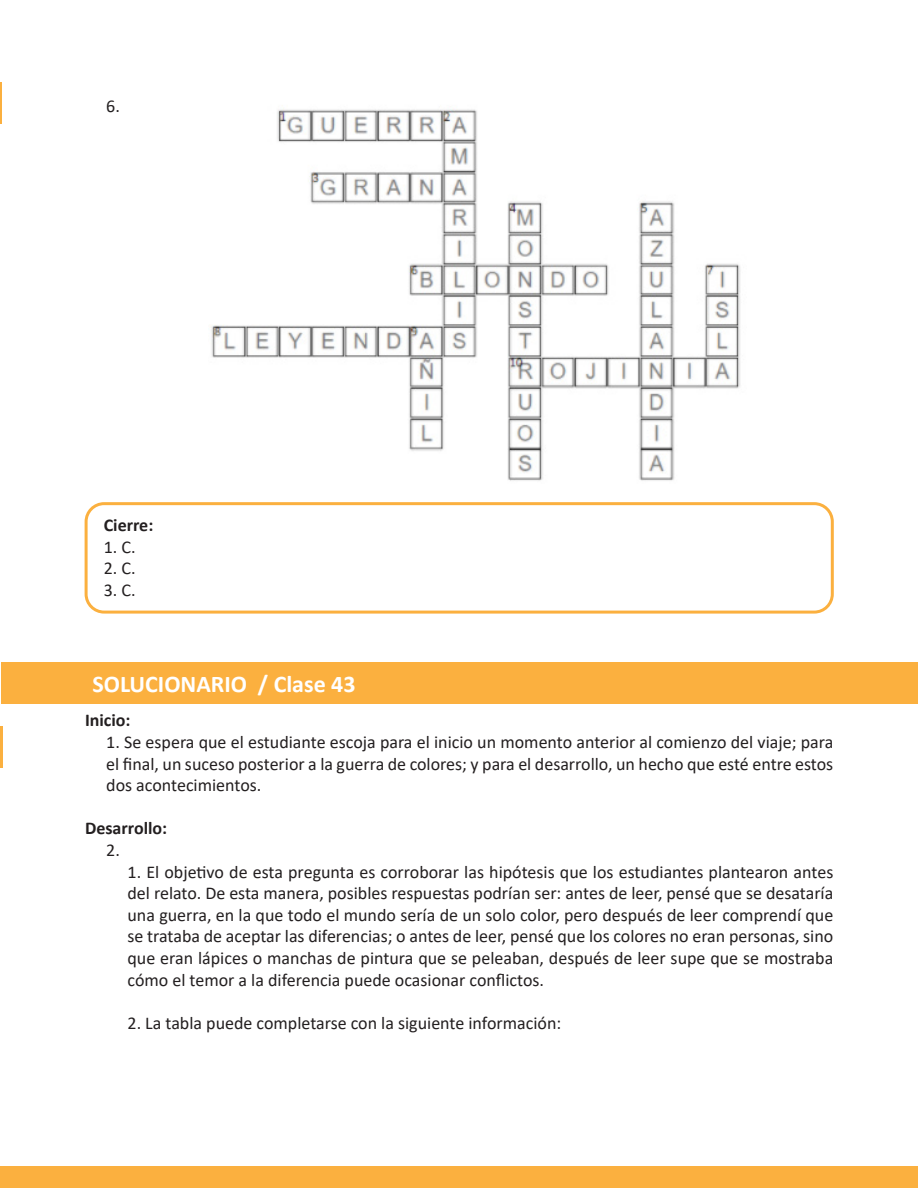
<style>
.page{position:relative;width:918px;height:1188px;background:#fff}
.page>*{position:absolute;margin:0;border:0;box-sizing:border-box;transform-origin:0 0}
.t1{font:700 24px "Calibri";color:#fff}
.t2{font:18px/21.6px "Calibri";color:#231f20;text-align:justify}
.t3{font:700 18px "Calibri";color:#231f20}
</style>
<div class="page">
<hr style="left:0;top:83px;width:1px;height:41px;background:#fbb03f">
<hr style="left:0;top:726px;width:2px;height:42px;background:#fbb03f">
<div style="left:0;top:1167px;width:918px;height:21px;background:#fbb03f"></div>
<div style="left:1px;top:662px;width:917px;height:41px;background:#fbb03f"></div>
<img style="left:211px;top:105px;width:530px;height:376px">
<div style="left:85px;top:502px;width:749px;height:112px;border:3px solid #fbb03f;border-radius:18px"></div>
<p class="t2" style="left:106px;top:94px;width:15px">6.</p>
<p class="t3" style="left:104px;top:512px;width:51px">Cierre:</p>
<p class="t2" style="left:104px;top:535px;width:33px">1. C.</p>
<p class="t2" style="left:104px;top:557px;width:33px">2. C.</p>
<p class="t2" style="left:104px;top:579px;width:33px">3. C.</p>
<p class="t1" style="left:92px;top:667px;width:265px">SOLUCIONARIO / Clase 43</p>
<p class="t3" style="left:85px;top:708px;width:47px">Inicio:</p>
<p class="t2" style="left:106px;top:731px;width:729px">1. Se espera que el estudiante escoja para el inicio un momento anterior al comienzo del viaje; para el final, un suceso posterior a la guerra de colores; y para el desarrollo, un hecho que esté entre estos dos acontecimientos.</p>
<p class="t3" style="left:85px;top:816px;width:84px">Desarrollo:</p>
<p class="t2" style="left:106px;top:839px;width:15px">2.</p>
<p class="t2" style="left:128px;top:860px;width:707px">1. El objetivo de esta pregunta es corroborar las hipótesis que los estudiantes plantearon antes del relato. De esta manera, posibles respuestas podrían ser: antes de leer, pensé que se desataría una guerra, en la que todo el mundo sería de un solo color, pero después de leer comprendí que se trataba de aceptar las diferencias; o antes de leer, pensé que los colores no eran personas, sino que eran lápices o manchas de pintura que se peleaban, después de leer supe que se mostraba cómo el temor a la diferencia puede ocasionar conflictos.</p>
<p class="t2" style="left:128px;top:1012px;width:435px">2. La tabla puede completarse con la siguiente información:</p>
</div>
